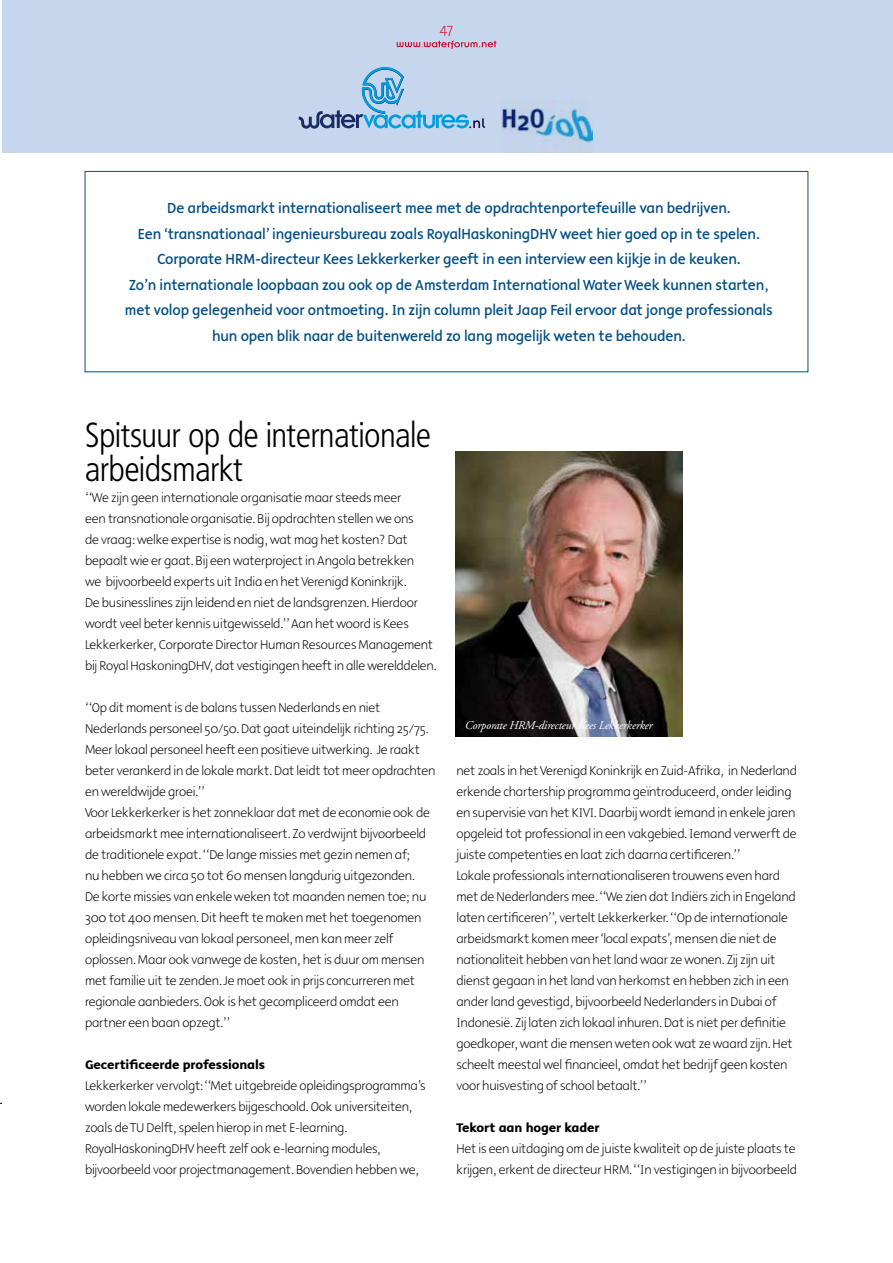
<style>
.page{position:relative;width:893px;height:1263px;background:#fff}
.page>*{position:absolute;margin:0;border:0;box-sizing:border-box;transform-origin:0 0}
.t1{font:300 34.5px/34.5px "Frutiger Condensed BQ";color:#000}
.t2{font:15px/25.5px "Malcom";letter-spacing:-.01em;color:#004d84;text-align:center}
.t3{font:300 13.5px "Malcom";color:#cd071e}
.t4{font:300 12.75px/21px "Malcom";letter-spacing:-.01em;color:#000}
.t5{font:700 12.75px "Malcom";letter-spacing:-.01em;color:#000}
.t6{font:italic 11.85px "Adobe Garamond";letter-spacing:-.02em;color:#fff}
</style>
<div class="page">
<div style="left:0;top:0;width:893px;height:152px;background:#c6d6ec"></div>
<svg style="left:397px;top:41px;width:99px;height:8px"></svg>
<hr style="left:0;top:0;width:1px;height:1263px;background:#fff">
<img style="left:455px;top:451px;width:228px;height:285px">
<svg style="left:299px;top:67px;width:186px;height:62px"></svg>
<img style="left:502px;top:100px;width:90px;height:53px">
<div style="left:85px;top:171px;width:723px;height:201px;border:1px solid #004d84"></div>
<p class="t3" style="left:440px;top:20px;width:15px">47</p>
<p class="t2" style="left:125px;top:195px;width:649px">De arbeidsmarkt internationaliseert mee met de opdrachtenportefeuille van bedrijven.<br>Een ‘transnationaal’ ingenieursbureau zoals RoyalHaskoningDHV weet hier goed op in te spelen.<br>Corporate HRM-directeur Kees Lekkerkerker geeft in een interview een kijkje in de keuken.<br>Zo’n internationale loopbaan zou ook op de Amsterdam International Water Week kunnen starten, met volop gelegenheid voor ontmoeting. In zijn column pleit Jaap Feil ervoor dat jonge professionals hun open blik naar de buitenwereld zo lang mogelijk weten te behouden.</p>
<h1 class="t1" style="left:85px;top:418px;width:347px">Spitsuur op de internationale arbeidsmarkt</h1>
<p class="t4" style="left:85px;top:487px;width:354px">“We zijn geen internationale organisatie maar steeds meer<br>een transnationale organisatie. Bij opdrachten stellen we ons<br>de vraag: welke expertise is nodig, wat mag het kosten? Dat bepaalt wie er gaat. Bij een waterproject in Angola betrekken<br>we bijvoorbeeld experts uit India en het Verenigd Koninkrijk.<br>De businesslines zijn leidend en niet de landsgrenzen. Hierdoor wordt veel beter kennis uitgewisseld.” Aan het woord is Kees Lekkerkerker, Corporate Director Human Resources Management bij Royal HaskoningDHV, dat vestigingen heeft in alle werelddelen.</p>
<p class="t4" style="left:85px;top:697px;width:352px">“Op dit moment is de balans tussen Nederlands en niet Nederlands personeel 50/50. Dat gaat uiteindelijk richting 25/75.<br>Meer lokaal personeel heeft een positieve uitwerking. Je raakt beter verankerd in de lokale markt. Dat leidt tot meer opdrachten en wereldwijde groei.”<br>Voor Lekkerkerker is het zonneklaar dat met de economie ook de arbeidsmarkt mee internationaliseert. Zo verdwijnt bijvoorbeeld de traditionele expat. “De lange missies met gezin nemen af;<br>nu hebben we circa 50 tot 60 mensen langdurig uitgezonden.<br>De korte missies van enkele weken tot maanden nemen toe; nu 300 tot 400 mensen. Dit heeft te maken met het toegenomen opleidingsniveau van lokaal personeel, men kan meer zelf oplossen. Maar ook vanwege de kosten, het is duur om mensen met familie uit te zenden. Je moet ook in prijs concurreren met regionale aanbieders. Ook is het gecompliceerd omdat een partner een baan opzegt.”</p>
<p class="t5" style="left:85px;top:1056px;width:181px">Gecertificeerde professionals</p>
<p class="t4" style="left:85px;top:1075px;width:342px">Lekkerkerker vervolgt: “Met uitgebreide opleidingsprogramma’s worden lokale medewerkers bijgeschoold. Ook universiteiten, zoals de TU Delft, spelen hierop in met E-learning.<br>RoyalHaskoningDHV heeft zelf ook e-learning modules, bijvoorbeeld voor projectmanagement. Bovendien hebben we,</p>
<p class="t6" style="left:465px;top:719px;width:189px">Corporate HRM-directeur Kees Lekkerkerker</p>
<p class="t4" style="left:456px;top:760px;width:342px">net zoals in het Verenigd Koninkrijk en Zuid-Afrika, in Nederland erkende chartership programma geïntroduceerd, onder leiding en supervisie van het KIVI. Daarbij wordt iemand in enkele jaren opgeleid tot professional in een vakgebied. Iemand verwerft de juiste competenties en laat zich daarna certificeren.”<br>Lokale professionals internationaliseren trouwens even hard met de Nederlanders mee. “We zien dat Indiërs zich in Engeland laten certificeren”, vertelt Lekkerkerker. “Op de internationale arbeidsmarkt komen meer ‘local expats’, mensen die niet de nationaliteit hebben van het land waar ze wonen. Zij zijn uit dienst gegaan in het land van herkomst en hebben zich in een ander land gevestigd, bijvoorbeeld Nederlanders in Dubai of Indonesië. Zij laten zich lokaal inhuren. Dat is niet per definitie goedkoper, want die mensen weten ook wat ze waard zijn. Het scheelt meestal wel financieel, omdat het bedrijf geen kosten voor huisvesting of school betaalt.”</p>
<p class="t5" style="left:456px;top:1119px;width:145px">Tekort aan hoger kader</p>
<p class="t4" style="left:456px;top:1138px;width:342px">Het is een uitdaging om de juiste kwaliteit op de juiste plaats te krijgen, erkent de directeur HRM. “In vestigingen in bijvoorbeeld</p>
</div>
